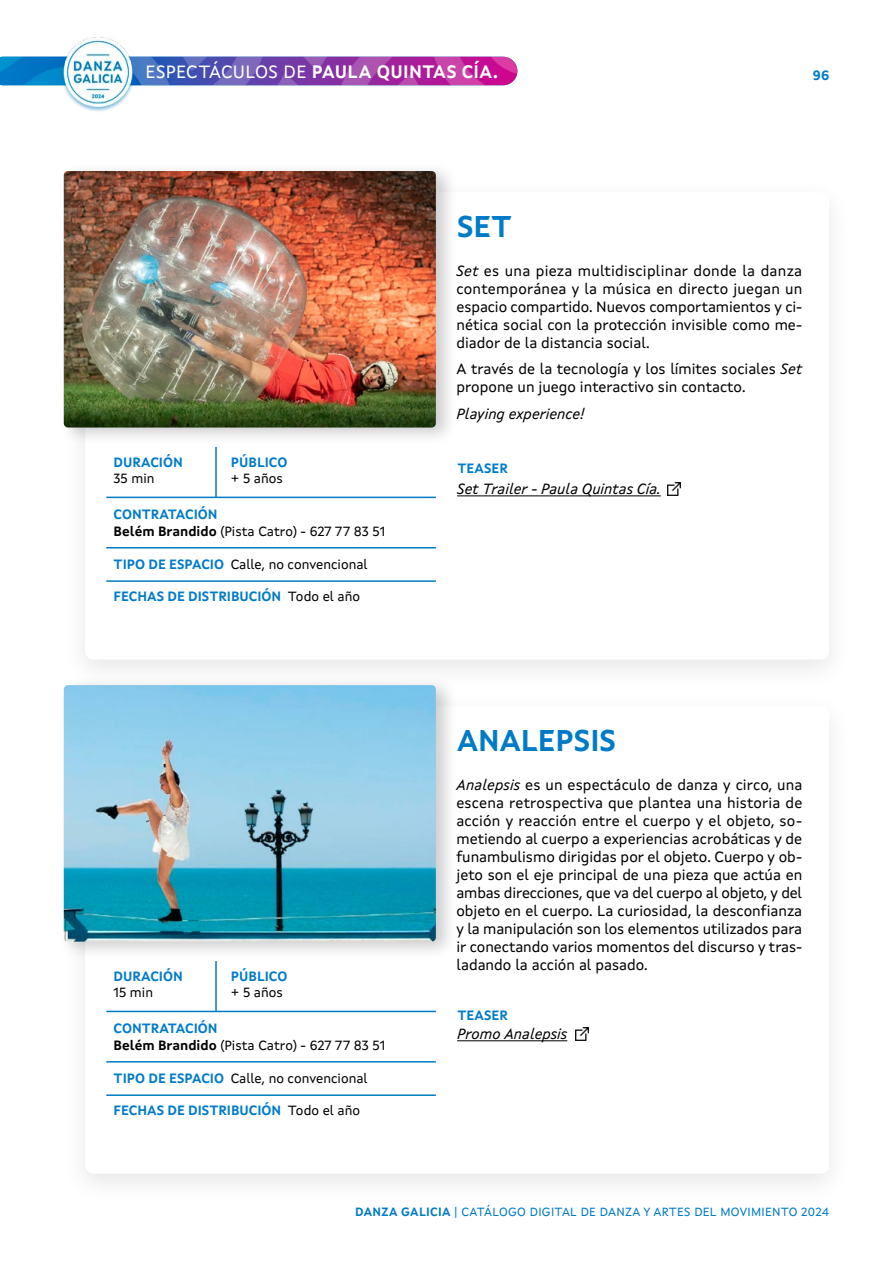
<style>
.page{position:relative;width:893px;height:1263px;background:#fff}
.page>*{position:absolute;margin:0;border:0;box-sizing:border-box;transform-origin:0 0}
.t1{font:700 30px "Xunta Sans";color:#007bc8}
.t2{font:700 18px "Xunta Sans";letter-spacing:.02em;color:#fff}
.t3{font:15px/18px "Xunta Sans";color:#000;text-align:justify}
.t4{font:italic 15px "Xunta Sans";color:#000}
.t5{font:13.5px/16.5px "Xunta Sans";color:#000}
.t6{font:700 13.5px "Xunta Sans";color:#007bc8}
.t7{font:12px "Xunta Sans";letter-spacing:.025em;color:#007bc3}
.s1{font-weight:400}
.s2{font-weight:700;color:#007bc8}
.s3{font-weight:700}
.s4{font-weight:400;color:#000}
.s5{font-style:italic}
</style>
<div class="page">
<img style="left:0;top:57px;width:517px;height:28px">
<div style="left:61px;top:691px;width:792px;height:515px;background:#fbfbfb"></div>
<div style="left:85px;top:706px;width:744px;height:467px;background:#fff;border-radius:9px"></div>
<hr style="left:457px;top:1040px;width:110px;height:1px;background:#000">
<svg style="left:575px;top:1028px;width:13px;height:13px"></svg>
<div style="left:58px;top:675px;width:400px;height:285px;background:#000;opacity:.2"></div>
<img style="left:64px;top:692px;width:372px;height:250px">
<hr style="left:106px;top:1011px;width:330px;height:1px;background:#007bc3">
<hr style="left:215px;top:961px;width:2px;height:50px;background:#007bc3">
<hr style="left:106px;top:1061px;width:330px;height:1px;background:#007bc3">
<hr style="left:106px;top:1094px;width:330px;height:2px;background:#007bc3">
<div style="left:61px;top:177px;width:792px;height:515px;background:#000;opacity:.1"></div>
<div style="left:85px;top:192px;width:744px;height:467px;background:#fff;border-radius:9px"></div>
<hr style="left:457px;top:495px;width:204px;height:1px;background:#000">
<svg style="left:668px;top:483px;width:13px;height:13px"></svg>
<div style="left:58px;top:161px;width:400px;height:285px;background:#000;opacity:.2"></div>
<img style="left:64px;top:171px;width:372px;height:256px">
<hr style="left:106px;top:497px;width:330px;height:1px;background:#007bc3">
<hr style="left:215px;top:447px;width:2px;height:50px;background:#007bc3">
<hr style="left:106px;top:547px;width:330px;height:1px;background:#007bc3">
<hr style="left:106px;top:580px;width:330px;height:2px;background:#007bc3">
<img style="left:60px;top:37px;width:77px;height:75px">
<p class="t2" style="left:145px;top:60px;width:354px"><span class="s1">ESPECTÁCULOS DE</span> PAULA QUINTAS CÍA.</p>
<p class="t6" style="left:813px;top:67px;width:18px">96</p>
<p class="t6" style="left:114px;top:454px;width:71px">DURACIÓN</p>
<p class="t5" style="left:114px;top:470px;width:42px">35 min</p>
<p class="t6" style="left:231px;top:454px;width:58px">PÚBLICO</p>
<p class="t5" style="left:231px;top:470px;width:53px">+ 5 años</p>
<p class="t5" style="left:114px;top:506px;width:273px"><span class="s2">CONTRATACIÓN<br></span><span class="s3">Belém Brandido</span> (Pista Catro) - 627 77 83 51</p>
<p class="t5" style="left:114px;top:556px;width:256px"><span class="s2">TIPO DE ESPACIO</span> Calle, no convencional</p>
<p class="t6" style="left:114px;top:588px;width:248px">FECHAS DE DISTRIBUCIÓN <span class="s4">Todo el año</span></p>
<p class="t6" style="left:114px;top:968px;width:71px">DURACIÓN</p>
<p class="t5" style="left:114px;top:984px;width:41px">15 min</p>
<p class="t6" style="left:231px;top:968px;width:58px">PÚBLICO</p>
<p class="t5" style="left:231px;top:984px;width:53px">+ 5 años</p>
<p class="t5" style="left:114px;top:1020px;width:273px"><span class="s2">CONTRATACIÓN<br></span><span class="s3">Belém Brandido</span> (Pista Catro) - 627 77 83 51</p>
<p class="t5" style="left:114px;top:1070px;width:256px"><span class="s2">TIPO DE ESPACIO</span> Calle, no convencional</p>
<p class="t6" style="left:114px;top:1102px;width:248px">FECHAS DE DISTRIBUCIÓN <span class="s4">Todo el año</span></p>
<h1 class="t1" style="left:457px;top:208px;width:56px">SET</h1>
<p class="t3" style="left:456px;top:261px;width:347px"><span class="s5">Set</span> es una pieza multidisciplinar donde la danza contemporánea y la música en directo juegan un espacio compartido. Nuevos comportamientos y ci&shy;nética social con la protección invisible como me&shy;diador de la distancia social.</p>
<p class="t3" style="left:456px;top:360px;width:347px">A través de la tecnología y los límites sociales <span class="s5">Set </span>propone un juego interactivo sin contacto.</p>
<p class="t4" style="left:456px;top:404px;width:130px">Playing experience!</p>
<p class="t6" style="left:457px;top:460px;width:52px">TEASER</p>
<p class="t4" style="left:457px;top:480px;width:205px">Set Trailer - Paula Quintas Cía.</p>
<h1 class="t1" style="left:457px;top:722px;width:160px">ANALEPSIS</h1>
<p class="t3" style="left:456px;top:775px;width:347px"><span class="s5">Analepsis</span> es un espectáculo de danza y circo, una escena retrospectiva que plantea una historia de acción y reacción entre el cuerpo y el objeto, so&shy;metiendo al cuerpo a experiencias acrobáticas y de funambulismo dirigidas por el objeto. Cuerpo y ob&shy;jeto son el eje principal de una pieza que actúa en ambas direcciones, que va del cuerpo al objeto, y del objeto en el cuerpo. La curiosidad, la desconfianza y la manipulación son los elementos utilizados para ir conectando varios momentos del discurso y tras&shy;ladando la acción al pasado.</p>
<p class="t6" style="left:457px;top:1007px;width:52px">TEASER</p>
<p class="t4" style="left:457px;top:1025px;width:112px">Promo Analepsis</p>
<p class="t7" style="left:355px;top:1204px;width:475px"><span class="s3">DANZA GALICIA</span> | CATÁLOGO DIGITAL DE DANZA Y ARTES DEL MOVIMIENTO 2024</p>
</div>
